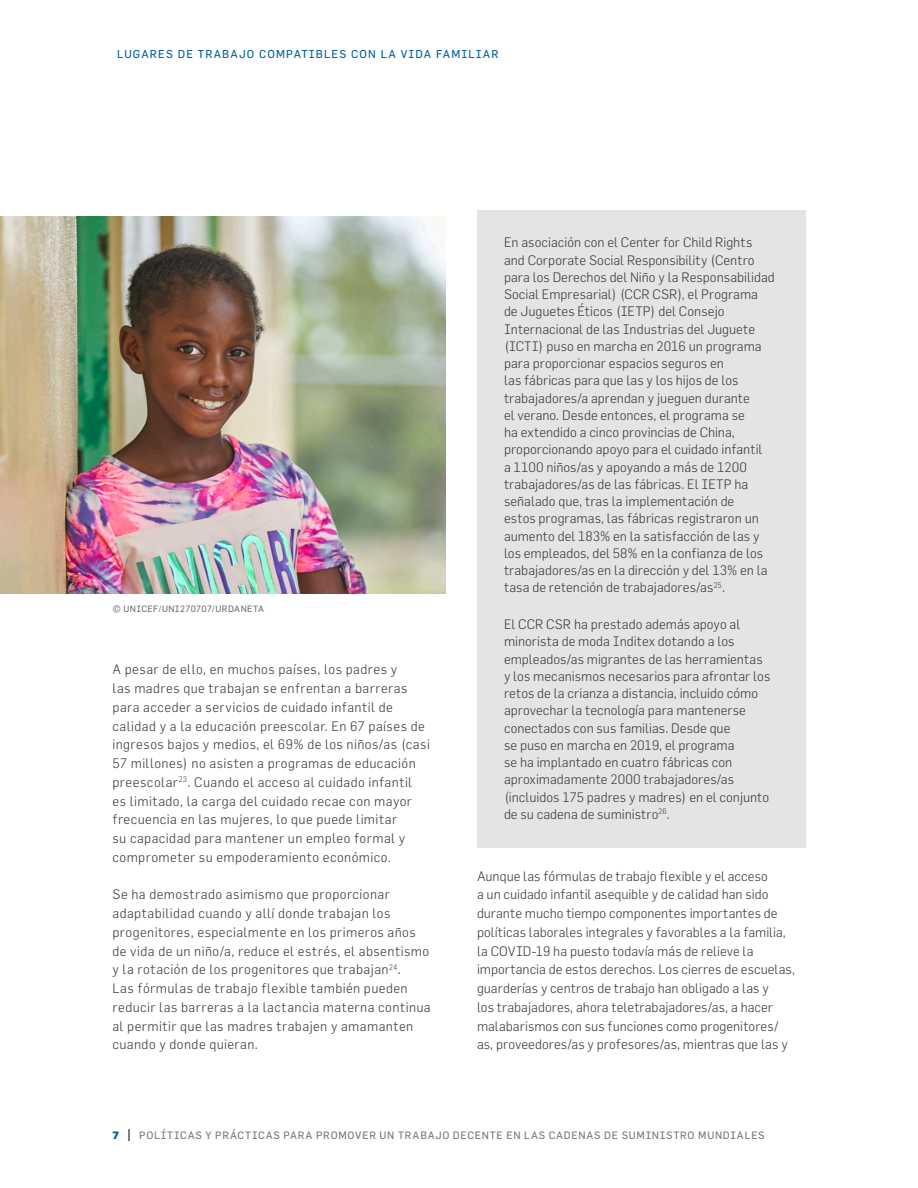
<style>
.page{position:relative;width:918px;height:1188px;background:#fff}
.page>*{position:absolute;margin:0;border:0;box-sizing:border-box;transform-origin:0 0}
.Text_9_10_5_BOXED{font:300 13.5px/17.2px "Flama";color:#414042}
.Text_9_10_5{font:300 13.5px/18.8px "Flama";letter-spacing:.03em;color:#414042}
.Text_9_10_5-2{font:300 13.5px/18.8px "Flama";color:#414042}
.t1{font:11.25px "Flama";letter-spacing:.1em;color:#00639c}
.t2{font:10.5px "Flama";letter-spacing:.075em;color:#78777a}
.t3{font:900 10.5px "Flama";color:#00639c}
.Photo_Credit{font:9px "Flama";letter-spacing:.045em;color:#707071}
</style>
<div class="page">
<svg style="left:129px;top:1129px;width:1px;height:12px"></svg>
<img style="left:0;top:216px;width:446px;height:378px">
<div style="left:477px;top:211px;width:329px;height:411px;background:#e3e4e4"></div>
<div style="left:477px;top:592px;width:329px;height:256px;background:#e3e4e4"></div>
<p class="t1" style="left:117px;top:47px;width:383px">LUGARES DE TRABAJO COMPATIBLES CON LA VIDA FAMILIAR</p>
<p class="Photo_Credit" style="left:112px;top:603px;width:153px">© UNICEF/UNI270707/URDANETA</p>
<p class="Text_9_10_5" style="left:112px;top:660px;width:319px">A pesar de ello, en muchos países, los padres y<br>las madres que trabajan se enfrentan a barreras para acceder a servicios de cuidado infantil de calidad y a la educación preescolar. En 67 países de ingresos bajos y medios, el 69% de los niños/as (casi 57 millones) no asisten a programas de educación preescolar<sup>23</sup>. Cuando el acceso al cuidado infantil<br>es limitado, la carga del cuidado recae con mayor frecuencia en las mujeres, lo que puede limitar<br>su capacidad para mantener un empleo formal y comprometer su empoderamiento económico.</p>
<p class="Text_9_10_5" style="left:112px;top:885px;width:320px">Se ha demostrado asimismo que proporcionar adaptabilidad cuando y allí donde trabajan los progenitores, especialmente en los primeros años de vida de un niño/a, reduce el estrés, el absentismo y la rotación de los progenitores que trabajan<sup>24</sup>.<br>Las fórmulas de trabajo flexible también pueden reducir las barreras a la lactancia materna continua al permitir que las madres trabajen y amamanten cuando y donde quieran.</p>
<p class="Text_9_10_5_BOXED" style="left:504px;top:234px;width:272px">En asociación con el Center for Child Rights and Corporate Social Responsibility (Centro para los Derechos del Niño y la Responsabilidad Social Empresarial) (CCR CSR), el Programa de Juguetes Éticos (IETP) del Consejo Internacional de las Industrias del Juguete (ICTI) puso en marcha en 2016 un programa para proporcionar espacios seguros en<br>las fábricas para que las y los hijos de los trabajadores/a aprendan y jueguen durante<br>el verano. Desde entonces, el programa se<br>ha extendido a cinco provincias de China, proporcionando apoyo para el cuidado infantil<br>a 1100 niños/as y apoyando a más de 1200 trabajadores/as de las fábricas. El IETP ha señalado que, tras la implementación de<br>estos programas, las fábricas registraron un aumento del 183% en la satisfacción de las y los empleados, del 58% en la confianza de los trabajadores/as en la dirección y del 13% en la tasa de retención de trabajadores/as<sup>25</sup>.</p>
<p class="Text_9_10_5_BOXED" style="left:504px;top:615px;width:268px">El CCR CSR ha prestado además apoyo al minorista de moda Inditex dotando a los empleados/as migrantes de las herramientas y los mecanismos necesarios para afrontar los retos de la crianza a distancia, incluido cómo aprovechar la tecnología para mantenerse conectados con sus familias. Desde que<br>se puso en marcha en 2019, el programa<br>se ha implantado en cuatro fábricas con aproximadamente 2000 trabajadores/as (incluidos 175 padres y madres) en el conjunto de su cadena de suministro<sup>26</sup>.</p>
<p class="Text_9_10_5-2" style="left:477px;top:866px;width:320px">Aunque las fórmulas de trabajo flexible y el acceso<br>a un cuidado infantil asequible y de calidad han sido durante mucho tiempo componentes importantes de políticas laborales integrales y favorables a la familia, la COVID-19 ha puesto todavía más de relieve la importancia de estos derechos. Los cierres de escuelas, guarderías y centros de trabajo han obligado a las y<br>los trabajadores, ahora teletrabajadores/as, a hacer malabarismos con sus funciones como progenitores/ as, proveedores/as y profesores/as, mientras que las y</p>
<p class="t3" style="left:112px;top:1129px;width:8px">7</p>
<p class="t2" style="left:139px;top:1129px;width:627px">POLÍTICAS Y PRÁCTICAS PARA PROMOVER UN TRABAJO DECENTE EN LAS CADENAS DE SUMINISTRO MUNDIALES</p>
</div>
